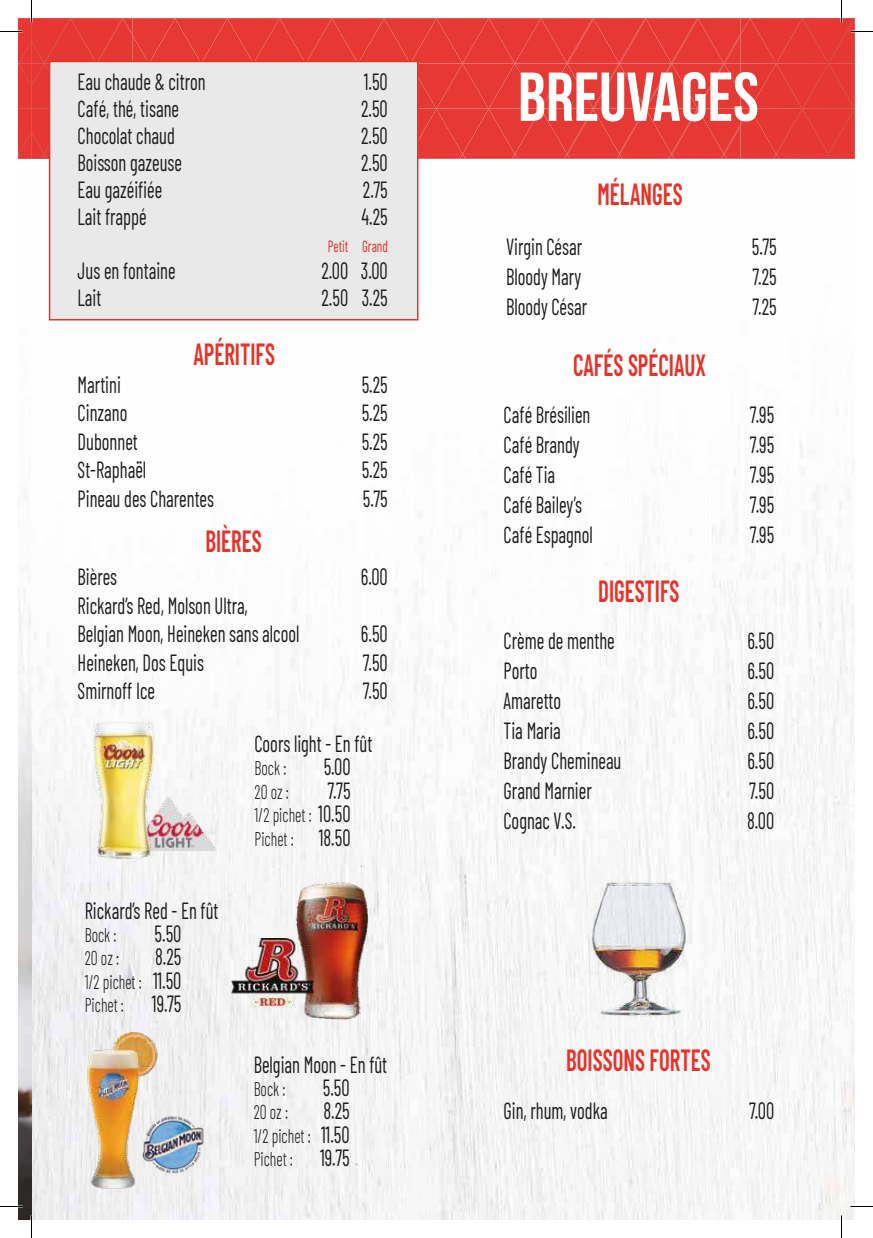
<style>
.page{position:relative;width:873px;height:1238px;background:#fff}
.page>*{position:absolute;margin:0;border:0;box-sizing:border-box;transform-origin:0 0}
.t1{font:700 69px "Bebas Neue";color:#fff}
.t2{font:600 30.6px "Barlow Condensed";color:#e63329;scale:.75 1}
.t3{font:23.4px/28.5px "Barlow Condensed";color:#1d1d1b;scale:.79 1}
.t4{font:300 19.8px/23.4px "Barlow Condensed";color:#1d1d1b;scale:.79 1}
.t5{font:16.2px "Barlow Condensed";color:#e63329;scale:.79 1}
.s1{font-weight:400;font-size:23.4px}
</style>
<div class="page">
<img style="left:18px;top:158px;width:837px;height:1062px">
<img style="left:18px;top:18px;width:14px;height:135px">
<img style="left:19px;top:63px;width:13px;height:23px">
<img style="left:19px;top:132px;width:13px;height:21px">
<svg style="left:133px;top:18px;width:607px;height:140px"></svg>
<img style="left:740px;top:154px;width:34px;height:4px">
<img style="left:740px;top:35px;width:10px;height:119px">
<img style="left:740px;top:18px;width:10px;height:17px">
<img style="left:750px;top:18px;width:26px;height:45px">
<img style="left:776px;top:18px;width:79px;height:45px">
<img style="left:740px;top:92px;width:10px;height:17px">
<img style="left:750px;top:63px;width:52px;height:91px">
<img style="left:802px;top:63px;width:53px;height:46px">
<img style="left:740px;top:109px;width:10px;height:17px">
<div style="left:776px;top:109px;width:79px;height:49px;background:#e73733"></div>
<svg style="left:826px;top:153px;width:5px;height:5px"></svg>
<svg style="left:774px;top:154px;width:5px;height:4px"></svg>
<img style="left:32px;top:18px;width:12px;height:135px">
<img style="left:32px;top:86px;width:12px;height:23px">
<img style="left:97px;top:18px;width:36px;height:43px">
<div style="left:44px;top:18px;width:53px;height:140px;background:#e73733"></div>
<img style="left:32px;top:41px;width:12px;height:45px">
<img style="left:123px;top:18px;width:10px;height:17px">
<svg style="left:18px;top:153px;width:29px;height:5px"></svg>
<img style="left:18px;top:671px;width:14px;height:549px">
<hr style="left:0;top:1205px;width:23px;height:2px;background:#fff">
<hr style="left:851px;top:1205px;width:22px;height:2px;background:#fff">
<svg style="left:0;top:31px;width:23px;height:1px"></svg>
<svg style="left:851px;top:31px;width:22px;height:1px"></svg>
<svg style="left:0;top:1206px;width:23px;height:1px"></svg>
<svg style="left:851px;top:1206px;width:22px;height:1px"></svg>
<svg style="left:31px;top:0;width:1px;height:22px"></svg>
<svg style="left:31px;top:1215px;width:1px;height:23px"></svg>
<svg style="left:841px;top:0;width:1px;height:22px"></svg>
<svg style="left:841px;top:1215px;width:1px;height:23px"></svg>
<img style="left:154px;top:797px;width:63px;height:53px">
<img style="left:282px;top:872px;width:101px;height:147px">
<div style="left:50px;top:61px;width:368px;height:259px;background:#e9e9e9"></div>
<div style="left:49px;top:61px;width:369px;height:259px;border:2px solid #e63329"></div>
<img style="left:93px;top:720px;width:61px;height:139px">
<img style="left:546px;top:845px;width:185px;height:185px">
<img style="left:230px;top:938px;width:84px;height:69px">
<img style="left:77px;top:1031px;width:87px;height:158px">
<img style="left:141px;top:1111px;width:66px;height:66px">
<p class="t3" style="left:78px;top:70px;width:163px">Eau chaude &amp; citron</p>
<p class="t3" style="left:364px;top:70px;width:32px">1.50</p>
<p class="t3" style="left:78px;top:97px;width:130px">Café, thé, tisane</p>
<p class="t3" style="left:361px;top:97px;width:35px">2.50</p>
<p class="t3" style="left:78px;top:124px;width:125px">Chocolat chaud</p>
<p class="t3" style="left:361px;top:124px;width:35px">2.50</p>
<p class="t3" style="left:78px;top:151px;width:134px">Boisson gazeuse</p>
<p class="t3" style="left:361px;top:151px;width:35px">2.50</p>
<p class="t3" style="left:78px;top:174px;width:109px">Eau gazéifiée</p>
<p class="t3" style="left:363px;top:174px;width:33px">2.75</p>
<p class="t3" style="left:78px;top:205px;width:89px">Lait frappé</p>
<p class="t3" style="left:362px;top:205px;width:35px">4.25</p>
<p class="t5" style="left:328px;top:241px;width:77px">Petit Grand</p>
<p class="t3" style="left:78px;top:259px;width:126px">Jus en fontaine</p>
<p class="t3" style="left:322px;top:259px;width:85px">2.00 3.00</p>
<p class="t3" style="left:78px;top:286px;width:32px">Lait</p>
<p class="t3" style="left:322px;top:286px;width:85px">2.50 3.25</p>
<h2 class="t2" style="left:193px;top:336px;width:110px">APÉRITIFS</h2>
<p class="t3" style="left:78px;top:372px;width:56px">Martini</p>
<p class="t3" style="left:362px;top:372px;width:35px">5.25</p>
<p class="t3" style="left:78px;top:401px;width:65px">Cinzano</p>
<p class="t3" style="left:362px;top:401px;width:35px">5.25</p>
<p class="t3" style="left:78px;top:429px;width:78px">Dubonnet</p>
<p class="t3" style="left:362px;top:429px;width:35px">5.25</p>
<p class="t3" style="left:78px;top:458px;width:88px">St-Raphaël</p>
<p class="t3" style="left:362px;top:458px;width:35px">5.25</p>
<p class="t3" style="left:78px;top:486px;width:174px">Pineau des Charentes</p>
<p class="t3" style="left:363px;top:486px;width:33px">5.75</p>
<h2 class="t2" style="left:206px;top:524px;width:77px">BIÈRES</h2>
<p class="t3" style="left:78px;top:565px;width:51px">Bières</p>
<p class="t3" style="left:361px;top:565px;width:36px">6.00</p>
<p class="t3" style="left:78px;top:593px;width:282px">Rickard’s Red, Molson Ultra,<br>Belgian Moon, Heineken sans alcool</p>
<p class="t3" style="left:361px;top:622px;width:36px">6.50</p>
<p class="t3" style="left:78px;top:650px;width:162px">Heineken, Dos Equis</p>
<p class="t3" style="left:363px;top:650px;width:33px">7.50</p>
<p class="t3" style="left:78px;top:679px;width:100px">Smirnoff Ice</p>
<p class="t3" style="left:363px;top:679px;width:33px">7.50</p>
<p class="t3" style="left:85px;top:898px;width:171px">Rickard’s Red - En fût</p>
<p class="t4" style="left:85px;top:925px;width:42px">Bock :</p>
<p class="t3" style="left:155px;top:922px;width:36px">5.50</p>
<p class="t4" style="left:85px;top:948px;width:45px">20 oz :</p>
<p class="t3" style="left:155px;top:945px;width:35px">8.25</p>
<p class="t4" style="left:85px;top:972px;width:124px">1/2 pichet : <span class="s1">11.50<br></span>Pichet : <span class="s1">19.75</span></p>
<p class="t3" style="left:255px;top:732px;width:151px">Coors light - En fût</p>
<p class="t4" style="left:255px;top:758px;width:42px">Bock :</p>
<p class="t3" style="left:324px;top:755px;width:36px">5.00</p>
<p class="t4" style="left:255px;top:782px;width:45px">20 oz :</p>
<p class="t3" style="left:327px;top:778px;width:31px">7.75</p>
<p class="t4" style="left:255px;top:805px;width:123px">1/2 pichet : <span class="s1">10.50<br></span>Pichet : <span class="s1">18.50</span></p>
<p class="t3" style="left:254px;top:1052px;width:171px">Belgian Moon - En fût</p>
<p class="t4" style="left:254px;top:1079px;width:42px">Bock :</p>
<p class="t3" style="left:323px;top:1075px;width:36px">5.50</p>
<p class="t4" style="left:254px;top:1102px;width:45px">20 oz :</p>
<p class="t3" style="left:323px;top:1099px;width:35px">8.25</p>
<p class="t4" style="left:254px;top:1125px;width:123px">1/2 pichet : <span class="s1">11.50<br></span>Pichet : <span class="s1">19.75</span></p>
<h1 class="t1" style="left:518px;top:57px;width:242px">BREUVAGES</h1>
<h2 class="t2" style="left:598px;top:176px;width:115px">MÉLANGES</h2>
<p class="t3" style="left:506px;top:235px;width:98px">Virgin César</p>
<p class="t3" style="left:752px;top:235px;width:33px">5.75</p>
<p class="t3" style="left:506px;top:265px;width:97px">Bloody Mary</p>
<p class="t3" style="left:752px;top:265px;width:32px">7.25</p>
<p class="t3" style="left:506px;top:295px;width:104px">Bloody César</p>
<p class="t3" style="left:752px;top:295px;width:32px">7.25</p>
<h2 class="t2" style="left:573px;top:348px;width:179px">CAFÉS SPÉCIAUX</h2>
<p class="t3" style="left:504px;top:402px;width:111px">Café Brésilien</p>
<p class="t3" style="left:750px;top:402px;width:32px">7.95</p>
<p class="t3" style="left:504px;top:432px;width:98px">Café Brandy</p>
<p class="t3" style="left:750px;top:432px;width:32px">7.95</p>
<p class="t3" style="left:504px;top:462px;width:67px">Café Tia</p>
<p class="t3" style="left:750px;top:462px;width:32px">7.95</p>
<p class="t3" style="left:504px;top:492px;width:101px">Café Bailey’s</p>
<p class="t3" style="left:750px;top:492px;width:32px">7.95</p>
<p class="t3" style="left:504px;top:522px;width:114px">Café Espagnol</p>
<p class="t3" style="left:750px;top:522px;width:32px">7.95</p>
<h2 class="t2" style="left:598px;top:574px;width:110px">DIGESTIFS</h2>
<p class="t3" style="left:504px;top:629px;width:142px">Crème de menthe</p>
<p class="t3" style="left:747px;top:629px;width:36px">6.50</p>
<p class="t3" style="left:504px;top:659px;width:44px">Porto</p>
<p class="t3" style="left:747px;top:659px;width:36px">6.50</p>
<p class="t3" style="left:504px;top:689px;width:74px">Amaretto</p>
<p class="t3" style="left:747px;top:689px;width:36px">6.50</p>
<p class="t3" style="left:504px;top:719px;width:74px">Tia Maria</p>
<p class="t3" style="left:747px;top:719px;width:36px">6.50</p>
<p class="t3" style="left:504px;top:749px;width:151px">Brandy Chemineau</p>
<p class="t3" style="left:747px;top:749px;width:36px">6.50</p>
<p class="t3" style="left:504px;top:779px;width:113px">Grand Marnier</p>
<p class="t3" style="left:749px;top:779px;width:33px">7.50</p>
<p class="t3" style="left:504px;top:809px;width:93px">Cognac V.S.</p>
<p class="t3" style="left:747px;top:809px;width:36px">8.00</p>
<h2 class="t2" style="left:566px;top:1042px;width:194px">BOISSONS FORTES</h2>
<p class="t3" style="left:504px;top:1098px;width:133px">Gin, rhum, vodka</p>
<p class="t3" style="left:749px;top:1098px;width:33px">7.00</p>
</div>
